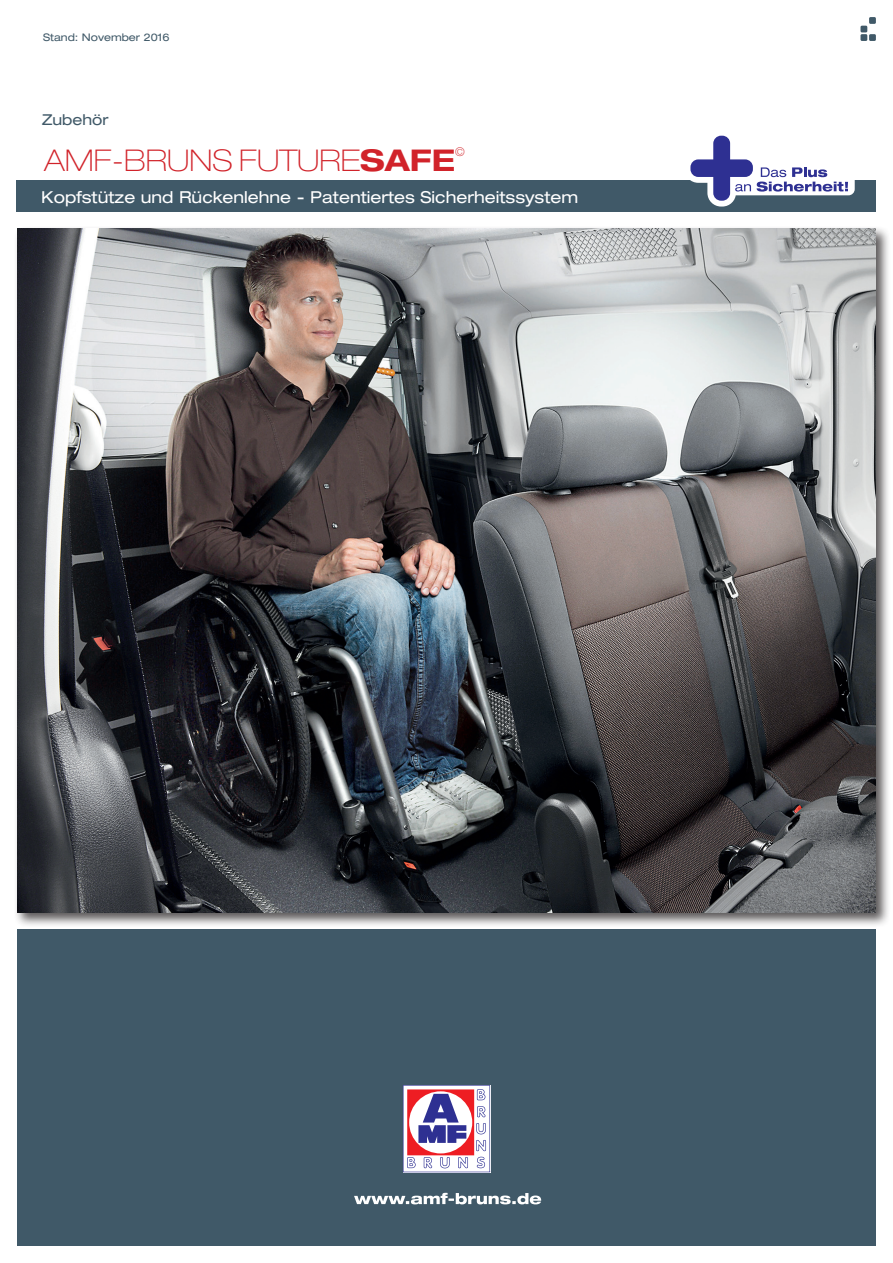
<style>
.page{position:relative;width:893px;height:1263px;background:#fff}
.page>*{position:absolute;margin:0;border:0;box-sizing:border-box;transform-origin:0 0}
.t1{font:100 expanded 30px "Helvetica Neue";color:#d1232a}
.t2{font:expanded 16.5px "Helvetica Neue";color:#fff}
.t3{font:expanded 15px "Helvetica Neue";color:#405968}
.t4{font:100 expanded 12px "Helvetica Neue";color:#d1232a}
.t5{font:expanded 10.5px "Helvetica Neue";color:#405968}
.s1{font-weight:700}
</style>
<div class="page">
<div style="left:869px;top:17px;width:7px;height:7px;background:#405968"></div>
<div style="left:860px;top:26px;width:7px;height:6px;background:#405968"></div>
<div style="left:860px;top:34px;width:7px;height:7px;background:#405968"></div>
<div style="left:869px;top:34px;width:7px;height:7px;background:#405968"></div>
<div style="left:14px;top:226px;width:877px;height:702px;background:#231f20;opacity:.75"></div>
<img style="left:17px;top:229px;width:859px;height:684px">
<div style="left:17px;top:180px;width:859px;height:32px;background:#405968"></div>
<div style="left:17px;top:929px;width:859px;height:317px;background:#405968"></div>
<svg style="left:354px;top:1193px;width:187px;height:11px"></svg>
<svg style="left:403px;top:1085px;width:87px;height:87px;background:#c9a4bd"></svg>
<div style="left:728px;top:162px;width:127px;height:33px;background:#fff;border-radius:6px"></div>
<svg style="left:690px;top:135px;width:158px;height:72px"></svg>
<div style="left:713px;top:136px;width:17px;height:65px;background:#2e3092;border-radius:8px"></div>
<div style="left:690px;top:159px;width:63px;height:18px;background:#2e3092;border-radius:8px"></div>
<p class="t5" style="left:43px;top:31px;width:128px">Stand: November 2016</p>
<p class="t3" style="left:42px;top:111px;width:68px">Zubehör</p>
<h1 class="t1" style="left:44px;top:142px;width:412px">AMF-BRUNS FUTURE<span class="s1">SAFE</span></h1>
<p class="t4" style="left:455px;top:144px;width:11px">©</p>
<p class="t2" style="left:41px;top:187px;width:539px">Kopfstütze und Rückenlehne - Patentiertes Sicherheitssystem</p>
</div>
